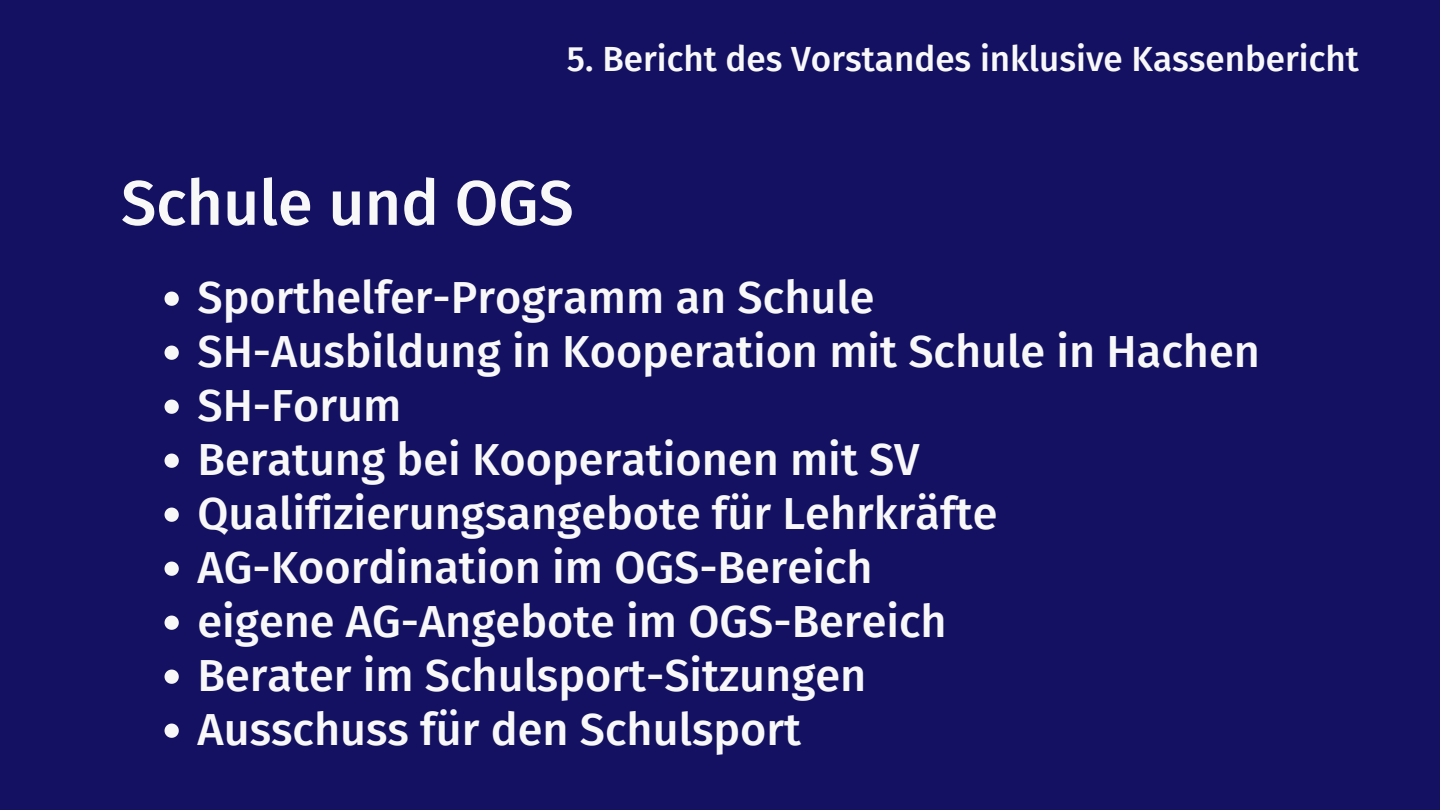
<style>
.page{position:relative;width:1440px;height:810px;background:#141062}
.page>*{position:absolute;margin:0;border:0;box-sizing:border-box;transform-origin:0 0}
.t1{font:500 63px "Fira Sans";color:#f8f8f8}
.t2{font:500 45px/54px "Fira Sans";color:#f8f8f8}
.t3{font:500 35px "Fira Sans";color:#f8f8f8}
</style>
<div class="page">
<svg style="left:165px;top:292px;width:14px;height:14px"></svg>
<svg style="left:165px;top:346px;width:14px;height:14px"></svg>
<svg style="left:165px;top:400px;width:14px;height:14px"></svg>
<svg style="left:165px;top:454px;width:14px;height:14px"></svg>
<svg style="left:165px;top:508px;width:14px;height:14px"></svg>
<svg style="left:165px;top:562px;width:14px;height:14px"></svg>
<svg style="left:165px;top:616px;width:14px;height:14px"></svg>
<svg style="left:165px;top:670px;width:14px;height:14px"></svg>
<svg style="left:165px;top:724px;width:14px;height:14px"></svg>
<p class="t3" style="left:567px;top:39px;width:794px">5. Bericht des Vorstandes inklusive Kassenbericht</p>
<h1 class="t1" style="left:121px;top:166px;width:454px">Schule und OGS</h1>
<p class="t2" style="left:198px;top:270px;width:1064px">Sporthelfer-Programm an Schule<br>SH-Ausbildung in Kooperation mit Schule in Hachen SH-Forum<br>Beratung bei Kooperationen mit SV Qualifizierungsangebote für Lehrkräfte AG-Koordination im OGS-Bereich<br>eigene AG-Angebote im OGS-Bereich<br>Berater im Schulsport-Sitzungen<br>Ausschuss für den Schulsport</p>
</div>
